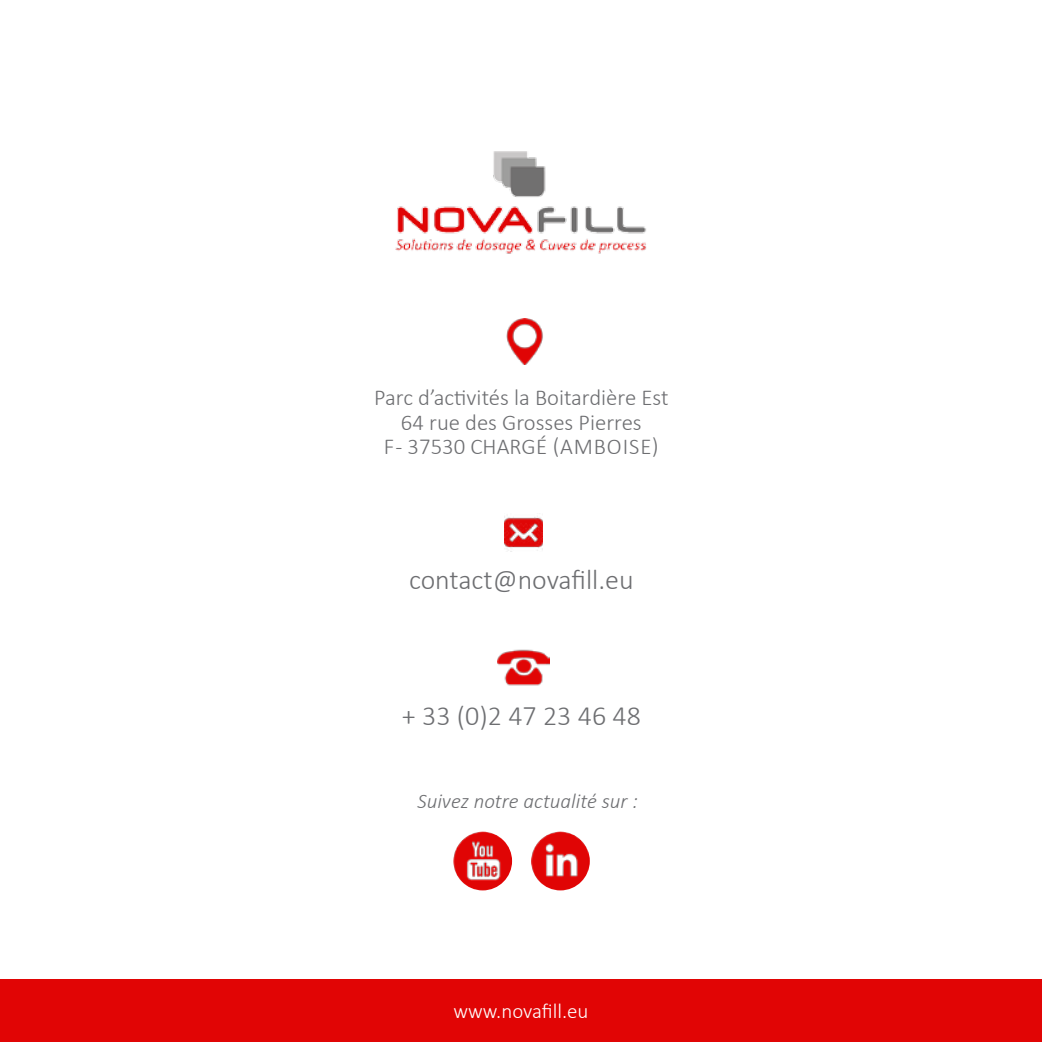
<style>
.page{position:relative;width:1042px;height:1042px;background:#fff}
.page>*{position:absolute;margin:0;border:0;box-sizing:border-box;transform-origin:0 0}
.t1{font:300 28px "Calibri";color:#6d6e71}
.t2{font:300 22.75px/24.5px "Calibri";color:#6d6e71;text-align:center}
.t3{font:italic 300 21px "Calibri";color:#6d6e71}
.t4{font:300 21px "Calibri";color:#fff}
</style>
<div class="page">
<div style="left:0;top:979px;width:1042px;height:62px;background:#e10505"></div>
<img style="left:504px;top:516px;width:38px;height:35px">
<img style="left:498px;top:649px;width:51px;height:37px">
<img style="left:506px;top:318px;width:37px;height:46px">
<img style="left:453px;top:831px;width:59px;height:59px;border-radius:29px">
<img style="left:531px;top:831px;width:59px;height:59px;border-radius:29px">
<img style="left:395px;top:151px;width:252px;height:103px">
<p class="t2" style="left:374px;top:385px;width:296px">Parc d’activités la Boitardière Est<br>64 rue des Grosses Pierres<br>F - 37530 CHARGÉ (AMBOISE)</p>
<p class="t1" style="left:409px;top:563px;width:226px">contact@novafill.eu</p>
<p class="t1" style="left:402px;top:698px;width:241px">+ 33 (0)2 47 23 46 48</p>
<p class="t3" style="left:417px;top:788px;width:222px">Suivez notre actualité sur :</p>
<p class="t4" style="left:453px;top:998px;width:136px">www.novafill.eu</p>
</div>
